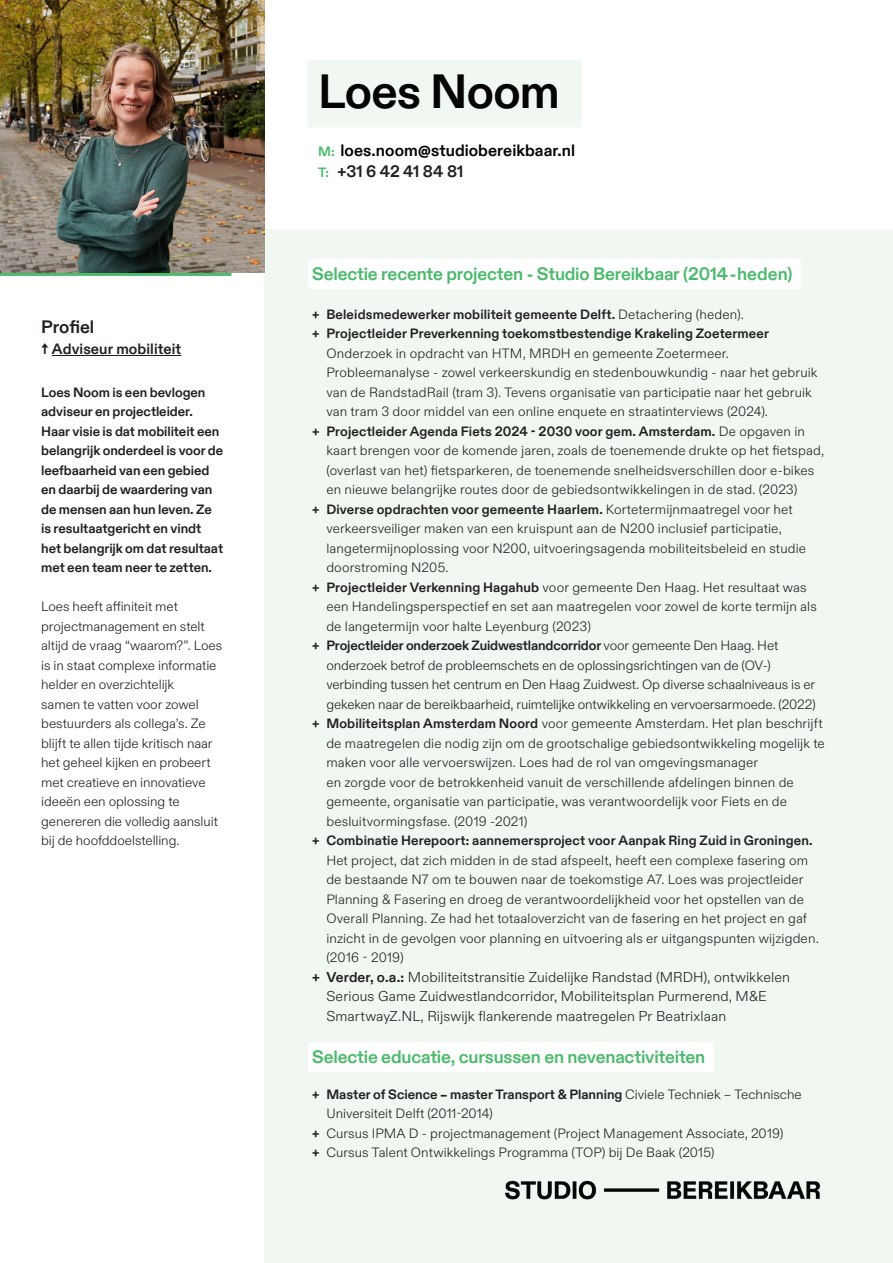
<style>
.page{position:relative;width:893px;height:1263px;background:#fff}
.page>*{position:absolute;margin:0;border:0;box-sizing:border-box;transform-origin:0 0}
.Title_1{font:700 48px "ABC Diatype";letter-spacing:-.015em;color:#040503}
.title_underscore_2{font:700 18px "ABC Diatype";letter-spacing:-.01em;color:#4cba6c}
.t1{font:700 18px "ABC Diatype";letter-spacing:-.005em;color:#231f20}
.t2{font:700 16.5px "ABC Diatype";letter-spacing:.005em;color:#040503}
.t3{font:700 16.5px "ABC Diatype";color:#231f20}
.t4{font:700 15px "ABC Diatype";letter-spacing:.005em;color:#231f20}
.t5{font:300 14.25px/19.5px "ABC Diatype";letter-spacing:.01em;color:#231f20}
.t6{font:300 13.5px/19.5px "ABC Diatype";letter-spacing:.01em;color:#231f20}
.t7{font:700 13.5px/19.5px "ABC Diatype";letter-spacing:-.005em;color:#231f20}
.t8{font:300 13.5px/19.5px "ABC Diatype";letter-spacing:-.01em;color:#231f20}
.s1{font-size:13.5px;color:#4cba6c}
.s2{font-weight:300}
.s3{font-weight:700}
</style>
<div class="page">
<div style="left:264px;top:230px;width:629px;height:1033px;background:#f0f8f1"></div>
<div style="left:308px;top:259px;width:493px;height:30px;background:#fff"></div>
<div style="left:308px;top:1042px;width:406px;height:30px;background:#fff"></div>
<img style="left:0;top:0;width:264px;height:272px">
<div style="left:307px;top:60px;width:275px;height:67px;background:#f0f8f1"></div>
<hr style="left:52px;top:355px;width:129px;height:1px;background:#231f20">
<svg style="left:0;top:268px;width:231px;height:8px;background:#598262"></svg>
<img style="left:505px;top:1180px;width:316px;height:20px">
<p class="t1" style="left:41px;top:316px;width:55px">Profiel</p>
<p class="t4" style="left:41px;top:340px;width:142px">↑ Adviseur mobiliteit</p>
<p class="t7" style="left:41px;top:383px;width:180px">Loes Noom is een bevlogen adviseur en projectleider.<br>Haar visie is dat mobiliteit een</p>
<p class="t7" style="left:41px;top:441px;width:184px">belangrijk onderdeel is voor de leefbaarheid van een gebied en daarbij de waardering van de mensen aan hun leven. Ze is resultaatgericht en vindt het belangrijk om dat resultaat met een team neer te zetten.</p>
<p class="t6" style="left:41px;top:597px;width:183px">Loes heeft affiniteit met projectmanagement en stelt altijd de vraag “waarom?”. Loes</p>
<p class="t6" style="left:41px;top:655px;width:178px">is in staat complexe informatie helder en overzichtelijk<br>samen te vatten voor zowel bestuurders als collega’s. Ze blijft te allen tijde kritisch naar het geheel kijken en probeert met creatieve en innovatieve ideeën een oplossing te genereren die volledig aansluit bij de hoofddoelstelling.</p>
<p class="Title_1" style="left:318px;top:64px;width:243px">Loes Noom</p>
<p class="t2" style="left:318px;top:141px;width:259px"><span class="s1">M:</span> loes.noom@studiobereikbaar.nl</p>
<p class="t3" style="left:318px;top:162px;width:147px"><span class="s1">T:</span> +31 6 42 41 84 81</p>
<p class="title_underscore_2" style="left:312px;top:263px;width:482px">Selectie recente projecten - Studio Bereikbaar (2014-heden)</p>
<p class="t7" style="left:312px;top:305px;width:433px">+ Beleidsmedewerker mobiliteit gemeente Delft. <span class="s2">Detachering (heden).</span></p>
<p class="t6" style="left:326px;top:324px;width:493px;text-indent:-14px"><span class="s3">+ Projectleider Preverkenning toekomstbestendige Krakeling Zoetermeer </span>Onderzoek in opdracht van HTM, MRDH en gemeente Zoetermeer.<br>Probleemanalyse - zowel verkeerskundig en stedenbouwkundig - naar het gebruik van de RandstadRail (tram 3). Tevens organisatie van participatie naar het gebruik van tram 3 door middel van een online enquete en straatinterviews (2024).</p>
<p class="t6" style="left:326px;top:421px;width:499px;text-indent:-14px"><span class="s3">+ Projectleider Agenda Fiets 2024 - 2030 voor gem. Amsterdam.</span> De opgaven in kaart brengen voor de komende jaren, zoals de toenemende drukte op het fietspad, (overlast van het) fietsparkeren, de toenemende snelheidsverschillen door e-bikes en nieuwe belangrijke routes door de gebiedsontwikkelingen in de stad. (2023)</p>
<p class="t6" style="left:326px;top:499px;width:481px;text-indent:-14px"><span class="s3">+ Diverse opdrachten voor gemeente Haarlem.</span> Kortetermijnmaatregel voor het verkeersveiliger maken van een kruispunt aan de N200 inclusief participatie, langetermijnoplossing voor N200, uitvoeringsagenda mobiliteitsbeleid en studie doorstroming N205.</p>
<p class="t6" style="left:326px;top:577px;width:492px;text-indent:-14px"><span class="s3">+ Projectleider Verkenning Hagahub</span> voor gemeente Den Haag. Het resultaat was een Handelingsperspectief en set aan maatregelen voor zowel de korte termijn als de langetermijn voor halte Leyenburg (2023)</p>
<p class="t8" style="left:326px;top:636px;width:491px;text-indent:-14px"><span class="s3">+ Projectleider onderzoek Zuidwestlandcorridor</span> voor gemeente Den Haag. Het onderzoek betrof de probleemschets en de oplossingsrichtingen van de (OV-) verbinding tussen het centrum en Den Haag Zuidwest. Op diverse schaalniveaus is er gekeken naar de bereikbaarheid, ruimtelijke ontwikkeling en vervoersarmoede. (2022)</p>
<p class="t6" style="left:326px;top:714px;width:500px;text-indent:-14px"><span class="s3">+ Mobiliteitsplan Amsterdam Noord</span> voor gemeente Amsterdam. Het plan beschrijft de maatregelen die nodig zijn om de grootschalige gebiedsontwikkeling mogelijk te maken voor alle vervoerswijzen. Loes had de rol van omgevingsmanager<br>en zorgde voor de betrokkenheid vanuit de verschillende afdelingen binnen de gemeente, organisatie van participatie, was verantwoordelijk voor Fiets en de besluitvormingsfase. (2019 -2021)</p>
<p class="t6" style="left:326px;top:831px;width:494px;text-indent:-14px"><span class="s3">+ Combinatie Herepoort: aannemersproject voor Aanpak Ring Zuid in Groningen.<br></span>Het project, dat zich midden in de stad afspeelt, heeft een complexe fasering om de bestaande N7 om te bouwen naar de toekomstige A7. Loes was projectleider Planning &amp; Fasering en droeg de verantwoordelijkheid voor het opstellen van de Overall Planning. Ze had het totaaloverzicht van de fasering en het project en gaf inzicht in de gevolgen voor planning en uitvoering als er uitgangspunten wijzigden. (2016 - 2019)</p>
<p class="t5" style="left:326px;top:967px;width:465px;text-indent:-14px"><span class="s3">+ Verder, o.a.:</span> Mobiliteitstransitie Zuidelijke Randstad (MRDH), ontwikkelen<br>Serious Game Zuidwestlandcorridor, Mobiliteitsplan Purmerend, M&amp;E<br>SmartwayZ.NL, Rijswijk flankerende maatregelen Pr Beatrixlaan</p>
<p class="title_underscore_2" style="left:312px;top:1046px;width:395px">Selectie educatie, cursussen en nevenactiviteiten</p>
<p class="t6" style="left:326px;top:1084px;width:477px;text-indent:-14px"><span class="s3">+ Master of Science – master Transport &amp; Planning</span> Civiele Techniek – Technische<br>Universiteit Delft (2011-2014)</p>
<p class="t6" style="left:312px;top:1123px;width:473px"><span class="s3">+</span> Cursus IPMA D - projectmanagement (Project Management Associate, 2019)</p>
<p class="t6" style="left:312px;top:1143px;width:404px"><span class="s3">+</span> Cursus Talent Ontwikkelings Programma (TOP) bij De Baak (2015)</p>
</div>
